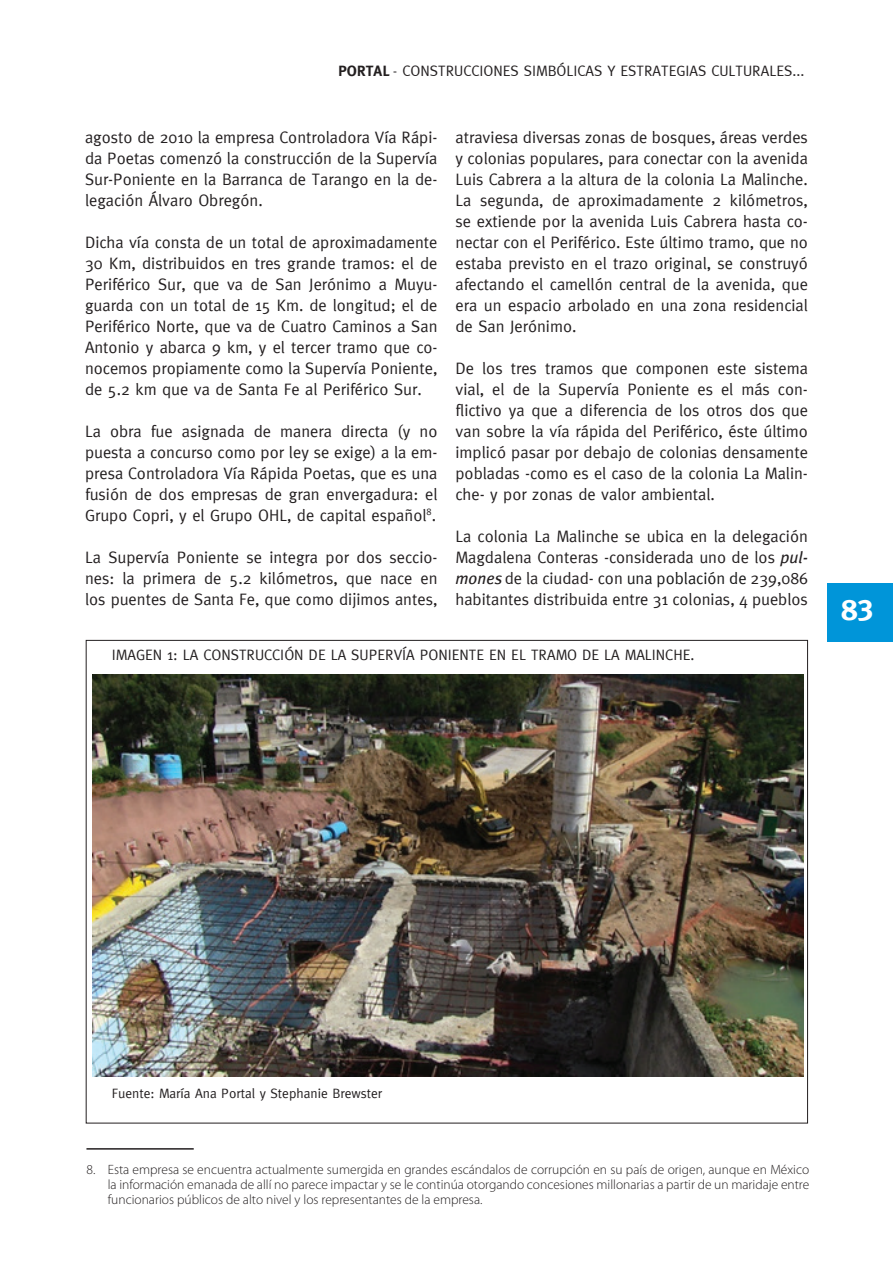
<style>
.page{position:relative;width:893px;height:1263px;background:#fff}
.page>*{position:absolute;margin:0;border:0;box-sizing:border-box;transform-origin:0 0}
.t1{font:30px "Meta Plus Bold Caps";color:#fff}
.t2{font:16.5px/21px "Meta";color:#231f20;text-align:justify}
.t3{font:15px "Meta";color:#231f20}
.t4{font:15px "Meta Caps";color:#231f20}
.t5{font:300 13.5px/15px "Myriad Pro";color:#231f20;text-align:justify}
.t6{font:13.5px "Meta";color:#231f20}
.s1{font-family:"Meta Plus Bold Caps"}
.s2{font-family:"Meta Plus";font-style:italic}
.s3{color:#191919}
</style>
<div class="page">
<div style="left:827px;top:583px;width:66px;height:58px;background:#0095d9"></div>
<hr style="left:86px;top:1148px;width:108px;height:1px;background:#231f20">
<img style="left:93px;top:674px;width:710px;height:403px">
<p class="t4" style="left:338px;top:62px;width:468px"><span class="s1">PORTAL</span> - CONSTRUCCIONES SIMBÓLICAS Y ESTRATEGIAS CULTURALES...</p>
<p class="t2" style="left:85px;top:126px;width:354px">agosto de 2010 la empresa Controladora Vía Rápi&shy;da Poetas comenzó la construcción de la Supervía Sur-Poniente en la Barranca de Tarango en la de&shy;legación Álvaro Obregón.</p>
<p class="t2" style="left:85px;top:231px;width:354px">Dicha vía consta de un total de aproximadamente 30 Km, distribuidos en tres grande tramos: el de Periférico Sur, que va de San Jerónimo a Muyu&shy;guarda con un total de 15 Km. de longitud; el de Periférico Norte, que va de Cuatro Caminos a San Antonio y abarca 9 km, y el tercer tramo que co&shy;nocemos propiamente como la Supervía Poniente, de 5.2 km que va de Santa Fe al Periférico Sur.</p>
<p class="t2" style="left:85px;top:420px;width:354px">La obra fue asignada de manera directa (y no puesta a concurso como por ley se exige) a la em&shy;presa Controladora Vía Rápida Poetas, que es una fusión de dos empresas de gran envergadura: el Grupo Copri, y el Grupo OHL, de capital español<sup>8</sup>.</p>
<p class="t2" style="left:85px;top:546px;width:354px">La Supervía Poniente se integra por dos seccio&shy;nes: la primera de 5.2 kilómetros, que nace en los puentes de Santa Fe, que como dijimos antes,</p>
<p class="t2" style="left:455px;top:126px;width:354px">atraviesa diversas zonas de bosques, áreas verdes y colonias populares, para conectar con la avenida Luis Cabrera a la altura de la colonia La Malinche.<br>La segunda, de aproximadamente 2 kilómetros, se extiende por la avenida Luis Cabrera hasta co&shy;nectar con el Periférico. Este último tramo, que no estaba previsto en el trazo original, se construyó afectando el camellón central de la avenida, que era un espacio arbolado en una zona residencial de San Jerónimo.</p>
<p class="t2" style="left:455px;top:357px;width:354px">De los tres tramos que componen este sistema vial, el de la Supervía Poniente es el más con&shy;flictivo ya que a diferencia de los otros dos que van sobre la vía rápida del Periférico, éste último implicó pasar por debajo de colonias densamente pobladas -como es el caso de la colonia La Malin&shy;che- y por zonas de valor ambiental.</p>
<p class="t2" style="left:455px;top:525px;width:354px">La colonia La Malinche se ubica en la delegación Magdalena Conteras -considerada uno de los <span class="s2">pul&shy;mones</span> de la ciudad- con <span class="s3">una población de</span> 239,086 habitantes distribuida entre 31 colonias, 4 pueblos</p>
<p class="t3" style="left:112px;top:646px;width:14px">Imagen</p>
<p class="t3" style="left:167px;top:646px;width:45px">1: La construcci</p>
<p class="t3" style="left:284px;top:646px;width:85px">ón de la Superv</p>
<p class="t3" style="left:402px;top:646px;width:35px">ía Poniente</p>
<p class="t3" style="left:489px;top:646px;width:52px">eneltramo</p>
<p class="t3" style="left:582px;top:646px;width:63px">de la Malinche</p>
<p class="t3" style="left:690px;top:646px;width:5px">.</p>
<h1 class="t1" style="left:841px;top:591px;width:34px">83</h1>
<p class="t6" style="left:112px;top:1085px;width:272px">Fuente: María Ana Portal y Stephanie Brewster</p>
<p class="t5" style="left:108px;top:1162px;width:703px;text-indent:-21px">8. Esta empresa se encuentra actualmente sumergida en grandes escándalos de corrupción en su país de origen, aunque en México la información emanada de allí no parece impactar y se le continúa otorgando concesiones millonarias a partir de un maridaje entre funcionarios públicos de alto nivel y los representantes de la empresa.</p>
</div>
